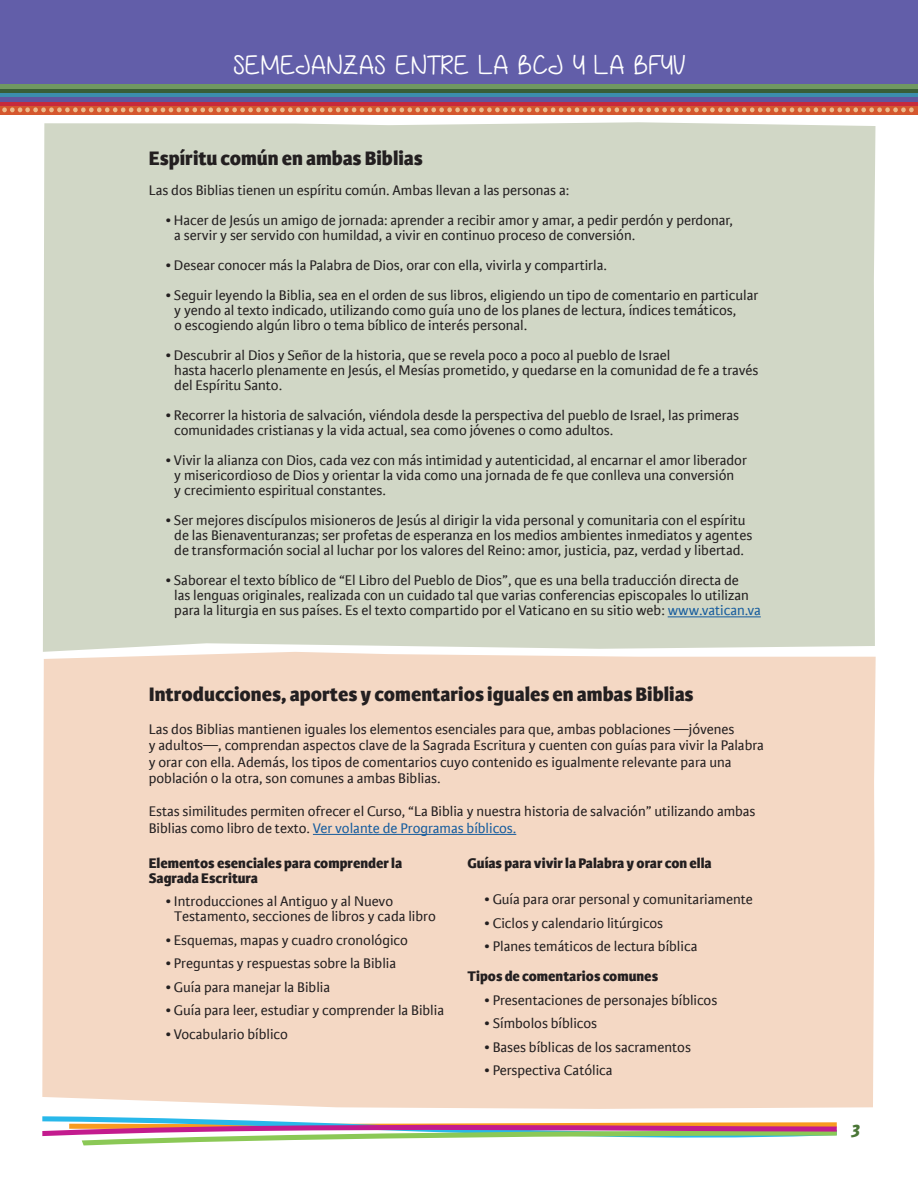
<style>
.page{position:relative;width:918px;height:1188px;background:#fff}
.page>*{position:absolute;margin:0;border:0;box-sizing:border-box;transform-origin:0 0}
.t1{font:27px "Anjelika Rose";letter-spacing:.04em;color:#fff}
.t2{font:800 21px "Karmina Sans W01";color:#231f20}
.t3{font:italic 800 19.5px "Karmina Sans W01";color:#4a7636}
.t4{font:15px/15px "Karmina Sans W01";color:#231f20}
.t5{font:800 15px/15px "Karmina Sans W01";color:#231f20}
.s1{color:#175d9e}
</style>
<div class="page">
<div style="left:0;top:0;width:918px;height:84px;background:#625ea9"></div>
<div style="left:43px;top:122px;width:832px;height:530px;background:#d1d7c6"></div>
<div style="left:42px;top:652px;width:834px;height:457px;background:#f4d8c4"></div>
<hr style="left:668px;top:616px;width:93px;height:1px;background:#175d9e">
<hr style="left:313px;top:834px;width:203px;height:1px;background:#175d9e">
<svg style="left:42px;top:1116px;width:795px;height:29px"></svg>
<hr style="left:0;top:93px;width:918px;height:4px;background:#3b8ead">
<hr style="left:0;top:89px;width:918px;height:4px;background:#385e37">
<div style="left:0;top:84px;width:918px;height:5px;background:#709861"></div>
<hr style="left:0;top:102px;width:918px;height:4px;background:#c62a3c">
<svg style="left:0;top:106px;width:918px;height:8px;fill:#d5572e"></svg>
<div style="left:0;top:97px;width:918px;height:5px;background:#60569e"></div>
<svg style="left:2px;top:107px;width:912px;height:5px"></svg>
<p class="t1" style="left:233px;top:49px;width:453px">SEMEJANZAS ENTRE LA BCJ Y LA BFYV</p>
<p class="t2" style="left:149px;top:147px;width:276px">Espíritu común en ambas Biblias</p>
<p class="t4" style="left:149px;top:183px;width:422px">Las dos Biblias tienen un espíritu común. Ambas llevan a las personas a:</p>
<p class="t4" style="left:174px;top:213px;width:560px;text-indent:-9px">• Hacer de Jesús un amigo de jornada: aprender a recibir amor y amar, a pedir perdón y perdonar, a servir y ser servido con humildad, a vivir en continuo proceso de conversión.</p>
<p class="t4" style="left:166px;top:258px;width:443px">• Desear conocer más la Palabra de Dios, orar con ella, vivirla y compartirla.</p>
<p class="t4" style="left:174px;top:288px;width:586px;text-indent:-9px">• Seguir leyendo la Biblia, sea en el orden de sus libros, eligiendo un tipo de comentario en particular y yendo al texto indicado, utilizando como guía uno de los planes de lectura, índices temáticos,<br>o escogiendo algún libro o tema bíblico de interés personal.</p>
<p class="t4" style="left:174px;top:348px;width:586px;text-indent:-9px">• Descubrir al Dios y Señor de la historia, que se revela poco a poco al pueblo de Israel<br>hasta hacerlo plenamente en Jesús, el Mesías prometido, y quedarse en la comunidad de fe a través del Espíritu Santo.</p>
<p class="t4" style="left:174px;top:408px;width:566px;text-indent:-9px">• Recorrer la historia de salvación, viéndola desde la perspectiva del pueblo de Israel, las primeras comunidades cristianas y la vida actual, sea como jóvenes o como adultos.</p>
<p class="t4" style="left:174px;top:453px;width:574px;text-indent:-9px">• Vivir la alianza con Dios, cada vez con más intimidad y autenticidad, al encarnar el amor liberador y misericordioso de Dios y orientar la vida como una jornada de fe que conlleva una conversión<br>y crecimiento espiritual constantes.</p>
<p class="t4" style="left:166px;top:513px;width:588px;text-align:center">• Ser mejores discípulos misioneros de Jesús al dirigir la vida personal y comunitaria con el espíritu de las Bienaventuranzas; ser profetas de esperanza en los medios ambientes inmediatos y agentes de transformación social al luchar por los valores del Reino: amor, justicia, paz, verdad y libertad.</p>
<p class="t4" style="left:174px;top:573px;width:588px;text-indent:-9px">• Saborear el texto bíblico de “El Libro del Pueblo de Dios”, que es una bella traducción directa de<br>las lenguas originales, realizada con un cuidado tal que varias conferencias episcopales lo utilizan para la liturgia en sus países. Es el texto compartido por el Vaticano en su sitio web: <span class="s1">www.vatican.va</span></p>
<p class="t2" style="left:149px;top:682px;width:546px">Introducciones, aportes y comentarios iguales en ambas Biblias</p>
<p class="t4" style="left:149px;top:721px;width:617px;line-height:16.5px">Las dos Biblias mantienen iguales los elementos esenciales para que, ambas poblaciones —jóvenes<br>y adultos—, comprendan aspectos clave de la Sagrada Escritura y cuenten con guías para vivir la Palabra y orar con ella. Además, los tipos de comentarios cuyo contenido es igualmente relevante para una población o la otra, son comunes a ambas Biblias.</p>
<p class="t4" style="left:149px;top:803px;width:608px;line-height:16.5px">Estas similitudes permiten ofrecer el Curso, “La Biblia y nuestra historia de salvación” utilizando ambas<br>Biblias como libro de texto. <span class="s1">Ver volante de Programas bíblicos.</span></p>
<p class="t5" style="left:149px;top:856px;width:255px">Elementos esenciales para comprender la<br>Sagrada Escritura</p>
<p class="t4" style="left:174px;top:894px;width:263px;text-indent:-9px">• Introducciones al Antiguo y al Nuevo<br>Testamento, secciones de libros y cada libro</p>
<p class="t4" style="left:166px;top:933px;width:244px">• Esquemas, mapas y cuadro cronológico</p>
<p class="t4" style="left:166px;top:956px;width:232px">• Preguntas y respuestas sobre la Biblia</p>
<p class="t4" style="left:166px;top:980px;width:166px">• Guía para manejar la Biblia</p>
<p class="t4" style="left:166px;top:1003px;width:280px">• Guía para leer, estudiar y comprender la Biblia</p>
<p class="t4" style="left:166px;top:1027px;width:124px">• Vocabulario bíblico</p>
<p class="t5" style="left:468px;top:856px;width:246px">Guías para vivir la Palabra y orar con ella</p>
<p class="t4" style="left:485px;top:892px;width:270px">• Guía para orar personal y comunitariamente</p>
<p class="t4" style="left:485px;top:915px;width:180px">• Ciclos y calendario litúrgicos</p>
<p class="t4" style="left:485px;top:939px;width:214px">• Planes temáticos de lectura bíblica</p>
<p class="t5" style="left:468px;top:969px;width:192px">Tipos de comentarios comunes</p>
<p class="t4" style="left:485px;top:992px;width:234px">• Presentaciones de personajes bíblicos</p>
<p class="t4" style="left:485px;top:1016px;width:114px">• Símbolos bíblicos</p>
<p class="t4" style="left:485px;top:1039px;width:208px">• Bases bíblicas de los sacramentos</p>
<p class="t4" style="left:485px;top:1063px;width:130px">• Perspectiva Católica</p>
<p class="t3" style="left:852px;top:1118px;width:10px">3</p>
</div>
